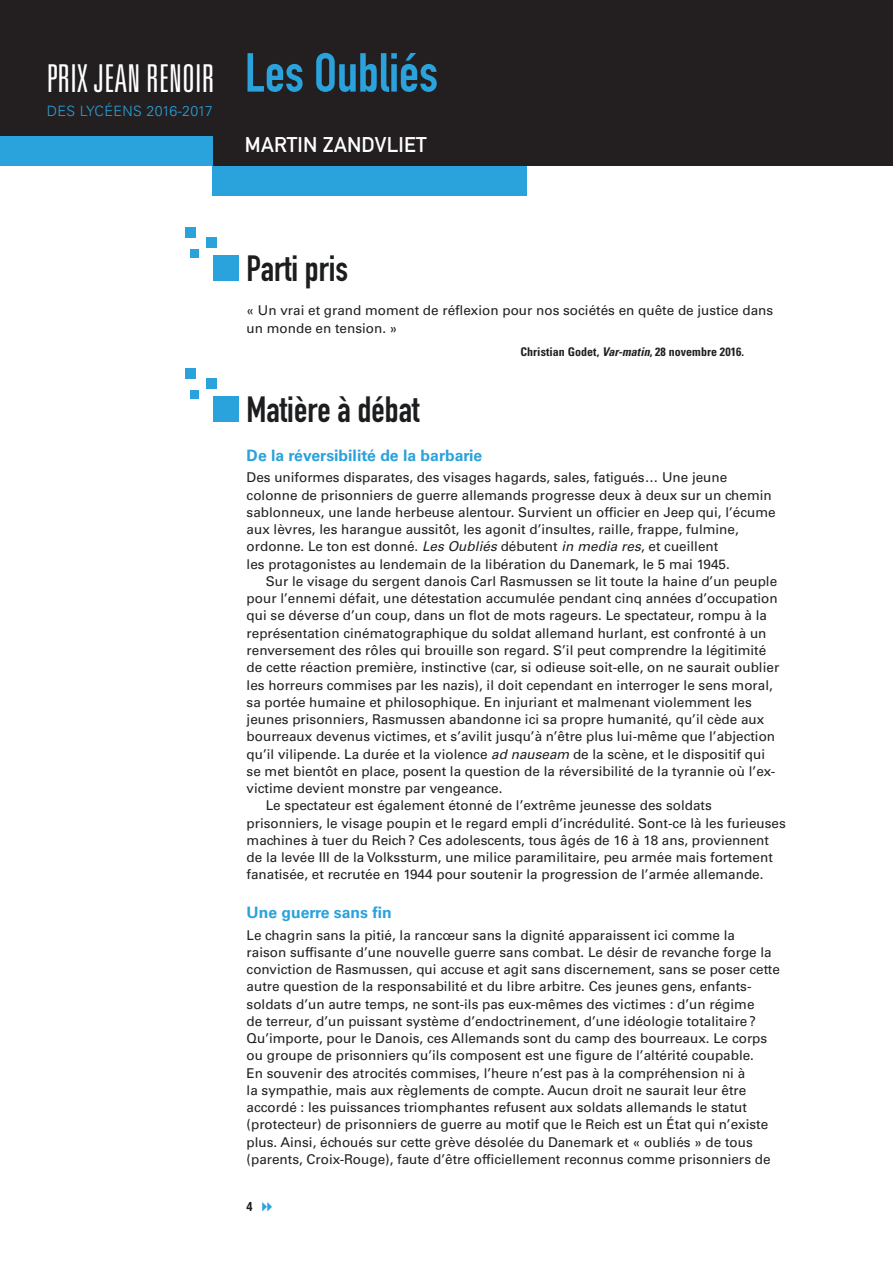
<style>
.page{position:relative;width:893px;height:1263px;background:#fff}
.page>*{position:absolute;margin:0;border:0;box-sizing:border-box;transform-origin:0 0}
.t1{font:54px "DIN Engschrift Std";color:#2aa2db}
.t2{font:300 ultra-condensed 38.4px "Univers LT Std";letter-spacing:.005em;color:#fff}
.t3{font:36px "DIN Engschrift Std";color:#1b1d1f}
.t4{font:21px "DIN Mittelschrift Std";letter-spacing:.01em;color:#fff}
.t5{font:700 15.75px "Univers LT Std";color:#2aa2db}
.t6{font:300 14.25px "Univers LT Std";letter-spacing:.025em;color:#2aa2db}
.t7{font:13.5px/17.2px "Univers LT Std";color:#231f20}
.t8{font:700 condensed 12.75px "Helvetica Neue LT Std";color:#231f20}
.t9{font:700 condensed 12px "Univers LT Std";letter-spacing:.005em;color:#231f20}
.s1{font-style:italic}
</style>
<div class="page">
<div style="left:0;top:0;width:893px;height:166px;background:#231f20"></div>
<div style="left:0;top:136px;width:213px;height:30px;background:#2aa2db"></div>
<div style="left:213px;top:166px;width:314px;height:30px;background:#2aa2db"></div>
<div style="left:206px;top:237px;width:10px;height:11px;background:#2aa2db"></div>
<div style="left:186px;top:227px;width:10px;height:10px;background:#2aa2db"></div>
<div style="left:190px;top:249px;width:8px;height:9px;background:#2aa2db"></div>
<div style="left:213px;top:256px;width:25px;height:25px;background:#2aa2db"></div>
<div style="left:206px;top:378px;width:10px;height:11px;background:#2aa2db"></div>
<div style="left:186px;top:368px;width:10px;height:10px;background:#2aa2db"></div>
<div style="left:190px;top:390px;width:8px;height:9px;background:#2aa2db"></div>
<div style="left:213px;top:396px;width:25px;height:26px;background:#2aa2db"></div>
<h2 class="t2" style="left:47px;top:58px;width:169px">PRIX JEAN RENOIR</h2>
<p class="t6" style="left:47px;top:102px;width:168px">DES LYCÉENS 2016-2017</p>
<h1 class="t1" style="left:245px;top:41px;width:195px">Les Oubliés</h1>
<h3 class="t4" style="left:245px;top:132px;width:183px">MARTIN ZANDVLIET</h3>
<h3 class="t3" style="left:247px;top:247px;width:103px">Parti pris</h3>
<p class="t7" style="left:247px;top:302px;width:528px">« Un vrai et grand moment de réflexion pour nos sociétés en quête de justice dans un monde en tension. »</p>
<p class="t9" style="left:520px;top:345px;width:225px">Christian Godet, <span class="s1">Var-matin</span>, 28 novembre 2016.</p>
<h3 class="t3" style="left:247px;top:388px;width:174px">Matière à débat</h3>
<p class="t5" style="left:247px;top:446px;width:237px">De la réversibilité de la barbarie</p>
<p class="t7" style="left:247px;top:469px;width:531px">Des uniformes disparates, des visages hagards, sales, fatigués… Une jeune colonne de prisonniers de guerre allemands progresse deux à deux sur un chemin sablonneux, une lande herbeuse alentour. Survient un officier en Jeep qui, l’écume aux lèvres, les harangue aussitôt, les agonit d’insultes, raille, frappe, fulmine, ordonne. Le ton est donné. <span class="s1">Les Oubliés</span> débutent <span class="s1">in media res</span>, et cueillent<br>les protagonistes au lendemain de la libération du Danemark, le 5 mai 1945.</p>
<p class="t7" style="left:266px;top:573px;width:513px">Sur le visage du sergent danois Carl Rasmussen se lit toute la haine d’un peuple</p>
<p class="t7" style="left:247px;top:590px;width:533px">pour l’ennemi défait, une détestation accumulée pendant cinq années d’occupation</p>
<p class="t7" style="left:247px;top:607px;width:522px">qui se déverse d’un coup, dans un flot de mots rageurs. Le spectateur, rompu à la</p>
<p class="t7" style="left:247px;top:624px;width:521px">représentation cinématographique du soldat allemand hurlant, est confronté à un</p>
<p class="t7" style="left:247px;top:642px;width:521px">renversement des rôles qui brouille son regard. S’il peut comprendre la légitimité</p>
<p class="t7" style="left:247px;top:659px;width:534px">de cette réaction première, instinctive (car, si odieuse soit-elle, on ne saurait oublier</p>
<p class="t7" style="left:247px;top:676px;width:528px">les horreurs commises par les nazis), il doit cependant en interroger le sens moral,</p>
<p class="t7" style="left:247px;top:693px;width:507px">sa portée humaine et philosophique. En injuriant et malmenant violemment les</p>
<p class="t7" style="left:247px;top:711px;width:519px">jeunes prisonniers, Rasmussen abandonne ici sa propre humanité, qu’il cède aux</p>
<p class="t7" style="left:247px;top:728px;width:530px">bourreaux devenus victimes, et s’avilit jusqu’à n’être plus lui-même que l’abjection</p>
<p class="t7" style="left:247px;top:745px;width:520px">qu’il vilipende. La durée et la violence <span class="s1">ad nauseam</span> de la scène, et le dispositif qui</p>
<p class="t7" style="left:247px;top:762px;width:530px">se met bientôt en place, posent la question de la réversibilité de la tyrannie où l’ex-</p>
<p class="t7" style="left:247px;top:780px;width:257px">victime devient monstre par vengeance.</p>
<p class="t7" style="left:266px;top:797px;width:447px">Le spectateur est également étonné de l’extrême jeunesse des soldats</p>
<p class="t7" style="left:247px;top:814px;width:541px">prisonniers, le visage poupin et le regard empli d’incrédulité. Sont-ce là les furieuses</p>
<p class="t7" style="left:247px;top:831px;width:524px">machines à tuer du Reich? Ces adolescents, tous âgés de 16 à 18 ans, proviennent</p>
<p class="t7" style="left:247px;top:849px;width:528px">de la levée III de la Volkssturm, une milice paramilitaire, peu armée mais fortement</p>
<p class="t7" style="left:247px;top:866px;width:518px">fanatisée, et recrutée en 1944 pour soutenir la progression de l’armée allemande.</p>
<p class="t5" style="left:247px;top:903px;width:147px">Une guerre sans fin</p>
<p class="t7" style="left:247px;top:926px;width:535px">Le chagrin sans la pitié, la rancœur sans la dignité apparaissent ici comme la<br>raison suffisante d’une nouvelle guerre sans combat. Le désir de revanche forge la conviction de Rasmussen, qui accuse et agit sans discernement, sans se poser cette autre question de la responsabilité et du libre arbitre. Ces jeunes gens, enfants&shy;soldats d’un autre temps, ne sont-ils pas eux-mêmes des victimes : d’un régime<br>de terreur, d’un puissant système d’endoctrinement, d’une idéologie totalitaire?<br>Qu’importe, pour le Danois, ces Allemands sont du camp des bourreaux. Le corps ou groupe de prisonniers qu’ils composent est une figure de l’altérité coupable.<br>En souvenir des atrocités commises, l’heure n’est pas à la compréhension ni à<br>la sympathie, mais aux règlements de compte. Aucun droit ne saurait leur être accordé : les puissances triomphantes refusent aux soldats allemands le statut (protecteur) de prisonniers de guerre au motif que le Reich est un État qui n’existe plus. Ainsi, échoués sur cette grève désolée du Danemark et « oubliés » de tous (parents, Croix-Rouge), faute d’être officiellement reconnus comme prisonniers de</p>
<p class="t8" style="left:247px;top:1199px;width:8px">4</p>
</div>
